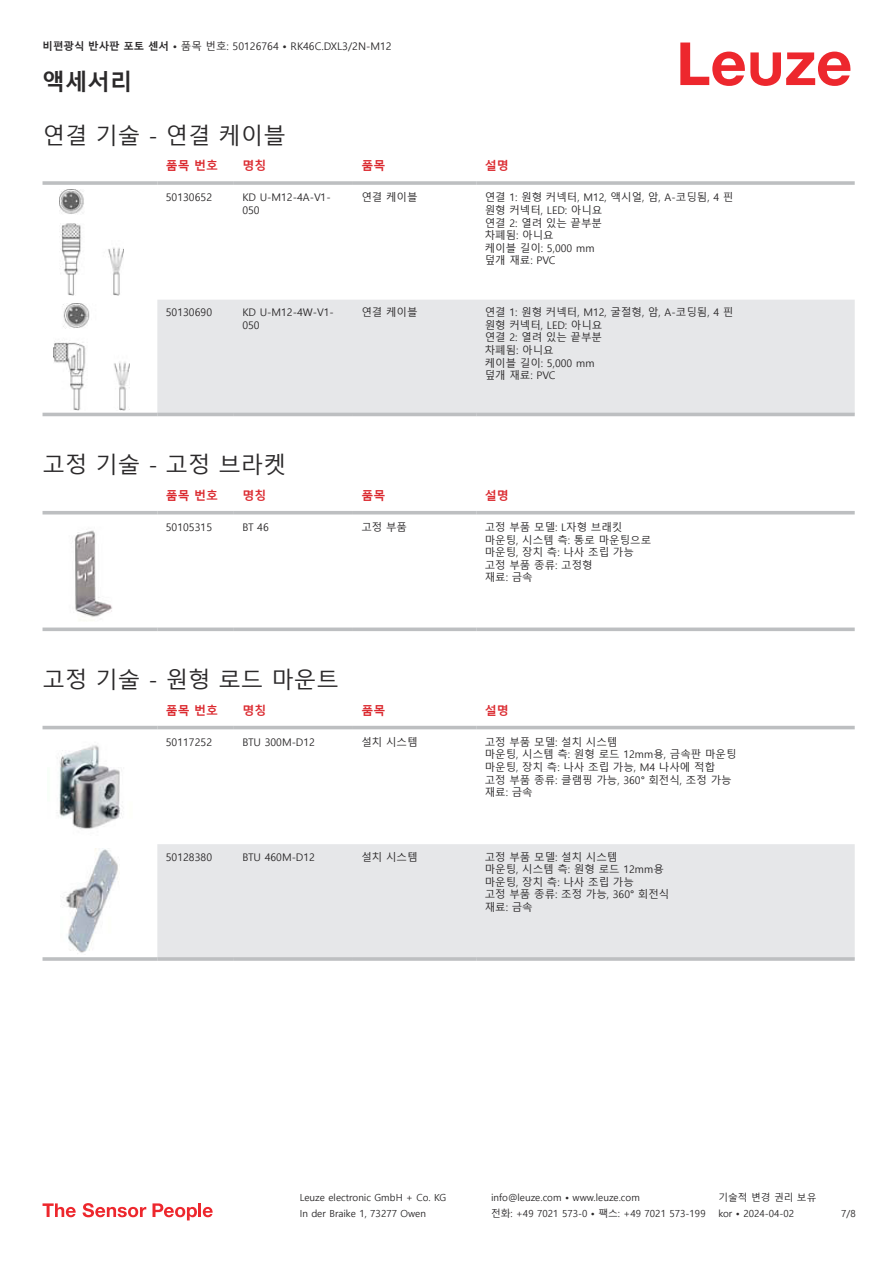
<style>
.page{position:relative;width:893px;height:1263px;background:#fff}
.page>*{position:absolute;margin:0;border:0;box-sizing:border-box;transform-origin:0 0}
.t1{font:22.5px "Malgun Gothic";color:#2b292a}
.t2{font:700 22.5px "Malgun Gothic";color:#2b292a}
.t3{font:700 12px "Malgun Gothic";color:#db2a30}
.t4{font:10.5px/12.6px "Malgun Gothic";color:#2b292a}
.t5{font:9.75px "Malgun Gothic";color:#2b292a}
.s1{font-weight:700}
</style>
<div class="page">
<svg style="left:680px;top:43px;width:170px;height:43px"></svg>
<svg style="left:43px;top:295px;width:812px;height:122px"></svg>
<div style="left:157px;top:300px;width:698px;height:113px;background:#e6e7e9"></div>
<hr style="left:43px;top:181px;width:114px;height:4px;background:#bdbfc1">
<hr style="left:157px;top:181px;width:77px;height:4px;background:#c8cacb">
<hr style="left:234px;top:181px;width:119px;height:4px;background:#c3c5c6">
<hr style="left:353px;top:181px;width:123px;height:4px;background:#bdbfc1">
<hr style="left:476px;top:181px;width:379px;height:4px;background:#c8cacb">
<hr style="left:43px;top:413px;width:114px;height:3px;background:#bdbfc1">
<hr style="left:157px;top:413px;width:77px;height:3px;background:#bdbfc1">
<hr style="left:234px;top:413px;width:119px;height:3px;background:#bdbfc1">
<hr style="left:353px;top:413px;width:123px;height:3px;background:#bdbfc1">
<hr style="left:476px;top:413px;width:379px;height:3px;background:#bdbfc1">
<img style="left:59px;top:189px;width:65px;height:106px">
<img style="left:54px;top:304px;width:75px;height:106px">
<svg style="left:43px;top:514px;width:812px;height:1px"></svg>
<hr style="left:43px;top:511px;width:114px;height:3px;background:#bdbfc1">
<hr style="left:157px;top:511px;width:77px;height:3px;background:#bdbfc1">
<hr style="left:234px;top:511px;width:119px;height:3px;background:#bdbfc1">
<hr style="left:353px;top:511px;width:123px;height:3px;background:#bdbfc1">
<hr style="left:476px;top:511px;width:379px;height:3px;background:#bdbfc1">
<svg style="left:43px;top:627px;width:114px;height:4px"></svg>
<svg style="left:157px;top:627px;width:77px;height:4px"></svg>
<svg style="left:234px;top:627px;width:119px;height:4px"></svg>
<svg style="left:353px;top:627px;width:123px;height:4px"></svg>
<svg style="left:476px;top:627px;width:379px;height:4px;background:#c5c7c9"></svg>
<img style="left:74px;top:530px;width:38px;height:87px">
<svg style="left:43px;top:725px;width:812px;height:5px;fill:#efeff0"></svg>
<div style="left:157px;top:844px;width:698px;height:113px;background:#e6e7e9"></div>
<hr style="left:43px;top:726px;width:114px;height:3px;background:#bdbfc1">
<hr style="left:157px;top:726px;width:77px;height:3px;background:#bdbfc1">
<hr style="left:234px;top:726px;width:119px;height:3px;background:#bdbfc1">
<hr style="left:353px;top:726px;width:123px;height:3px;background:#bdbfc1">
<hr style="left:476px;top:726px;width:379px;height:3px;background:#bdbfc1">
<hr style="left:43px;top:957px;width:114px;height:4px;background:#c3c5c7">
<hr style="left:157px;top:957px;width:77px;height:4px;background:#c6c7c9">
<hr style="left:234px;top:957px;width:119px;height:4px;background:#bdbfc1">
<hr style="left:353px;top:957px;width:123px;height:4px;background:#bdbfc1">
<hr style="left:476px;top:957px;width:379px;height:4px;background:#c6c7c9">
<img style="left:57px;top:745px;width:65px;height:84px">
<img style="left:65px;top:848px;width:54px;height:106px">
<svg style="left:43px;top:1203px;width:33px;height:14px"></svg>
<svg style="left:83px;top:1203px;width:63px;height:14px"></svg>
<svg style="left:153px;top:1203px;width:44px;height:17px"></svg>
<hr style="left:198px;top:1203px;width:3px;height:14px;background:#ed272d">
<svg style="left:203px;top:1207px;width:10px;height:10px"></svg>
<p class="t4" style="left:43px;top:40px;width:351px"><span class="s1">비편광식 반사판 포토 센서 •</span> 품목 번호: 50126764 <span class="s1">•</span> RK46C.DXL3/2N-M12</p>
<h1 class="t2" style="left:43px;top:69px;width:91px">액세서리</h1>
<h1 class="t1" style="left:43px;top:123px;width:245px">연결 기술 - 연결 케이블</h1>
<p class="t3" style="left:166px;top:159px;width:54px">품목 번호</p>
<p class="t3" style="left:242px;top:159px;width:25px">명칭</p>
<p class="t3" style="left:361px;top:159px;width:25px">품목</p>
<p class="t3" style="left:485px;top:159px;width:25px">설명</p>
<p class="t4" style="left:166px;top:191px;width:48px">50130652</p>
<p class="t4" style="left:242px;top:191px;width:90px">KD U-M12-4A-V1-<br>050</p>
<p class="t4" style="left:361px;top:191px;width:58px">연결 케이블</p>
<p class="t4" style="left:485px;top:191px;width:250px">연결 1: 원형 커넥터, M12, 액시얼, 암, A-코딩됨, 4 핀 원형 커넥터, LED: 아니요<br>연결 2: 열려 있는 끝부분<br>차폐됨: 아니요<br>케이블 길이: 5,000 mm<br>덮개 재료: PVC</p>
<p class="t4" style="left:166px;top:306px;width:48px">50130690</p>
<p class="t4" style="left:242px;top:306px;width:93px">KD U-M12-4W-V1-<br>050</p>
<p class="t4" style="left:361px;top:306px;width:58px">연결 케이블</p>
<p class="t4" style="left:485px;top:306px;width:250px">연결 1: 원형 커넥터, M12, 굴절형, 암, A-코딩됨, 4 핀 원형 커넥터, LED: 아니요<br>연결 2: 열려 있는 끝부분<br>차폐됨: 아니요<br>케이블 길이: 5,000 mm<br>덮개 재료: PVC</p>
<h1 class="t1" style="left:43px;top:452px;width:245px">고정 기술 - 고정 브라켓</h1>
<p class="t3" style="left:166px;top:489px;width:54px">품목 번호</p>
<p class="t3" style="left:242px;top:489px;width:25px">명칭</p>
<p class="t3" style="left:361px;top:489px;width:25px">품목</p>
<p class="t3" style="left:485px;top:489px;width:25px">설명</p>
<p class="t4" style="left:166px;top:521px;width:48px">50105315</p>
<p class="t4" style="left:242px;top:521px;width:28px">BT 46</p>
<p class="t4" style="left:361px;top:521px;width:47px">고정 부품</p>
<p class="t4" style="left:485px;top:521px;width:168px">고정 부품 모델: L자형 브래킷 마운팅, 시스템 측: 통로 마운팅으로 마운팅, 장치 측: 나사 조립 가능 고정 부품 종류: 고정형<br>재료: 금속</p>
<h1 class="t1" style="left:43px;top:667px;width:298px">고정 기술 - 원형 로드 마운트</h1>
<p class="t3" style="left:166px;top:703px;width:54px">품목 번호</p>
<p class="t3" style="left:242px;top:703px;width:25px">명칭</p>
<p class="t3" style="left:361px;top:703px;width:25px">품목</p>
<p class="t3" style="left:485px;top:703px;width:25px">설명</p>
<p class="t4" style="left:166px;top:736px;width:48px">50117252</p>
<p class="t4" style="left:242px;top:736px;width:74px">BTU 300M-D12</p>
<p class="t4" style="left:361px;top:736px;width:58px">설치 시스템</p>
<p class="t4" style="left:485px;top:736px;width:253px">고정 부품 모델: 설치 시스템<br>마운팅, 시스템 측: 원형 로드 12mm용, 금속판 마운팅 마운팅, 장치 측: 나사 조립 가능, M4 나사에 적합 고정 부품 종류: 클램핑 가능, 360° 회전식, 조정 가능 재료: 금속</p>
<p class="t4" style="left:166px;top:851px;width:48px">50128380</p>
<p class="t4" style="left:242px;top:851px;width:74px">BTU 460M-D12</p>
<p class="t4" style="left:361px;top:851px;width:58px">설치 시스템</p>
<p class="t4" style="left:485px;top:851px;width:186px">고정 부품 모델: 설치 시스템<br>마운팅, 시스템 측: 원형 로드 12mm용 마운팅, 장치 측: 나사 조립 가능<br>고정 부품 종류: 조정 가능, 360° 회전식 재료: 금속</p>
<p class="t5" style="left:300px;top:1192px;width:148px">Leuze electronic GmbH + Co. KG</p>
<p class="t5" style="left:491px;top:1192px;width:150px">info@leuze.com • www.leuze.com</p>
<p class="t5" style="left:718px;top:1192px;width:100px">기술적 변경 권리 보유</p>
<p class="t5" style="left:300px;top:1208px;width:128px">In der Braike 1, 73277 Owen</p>
<p class="t5" style="left:491px;top:1208px;width:216px">전화: +49 7021 573-0 • 팩스: +49 7021 573-199</p>
<p class="t5" style="left:718px;top:1208px;width:77px">kor • 2024-04-02</p>
<p class="t5" style="left:841px;top:1208px;width:16px">7/8</p>
</div>
